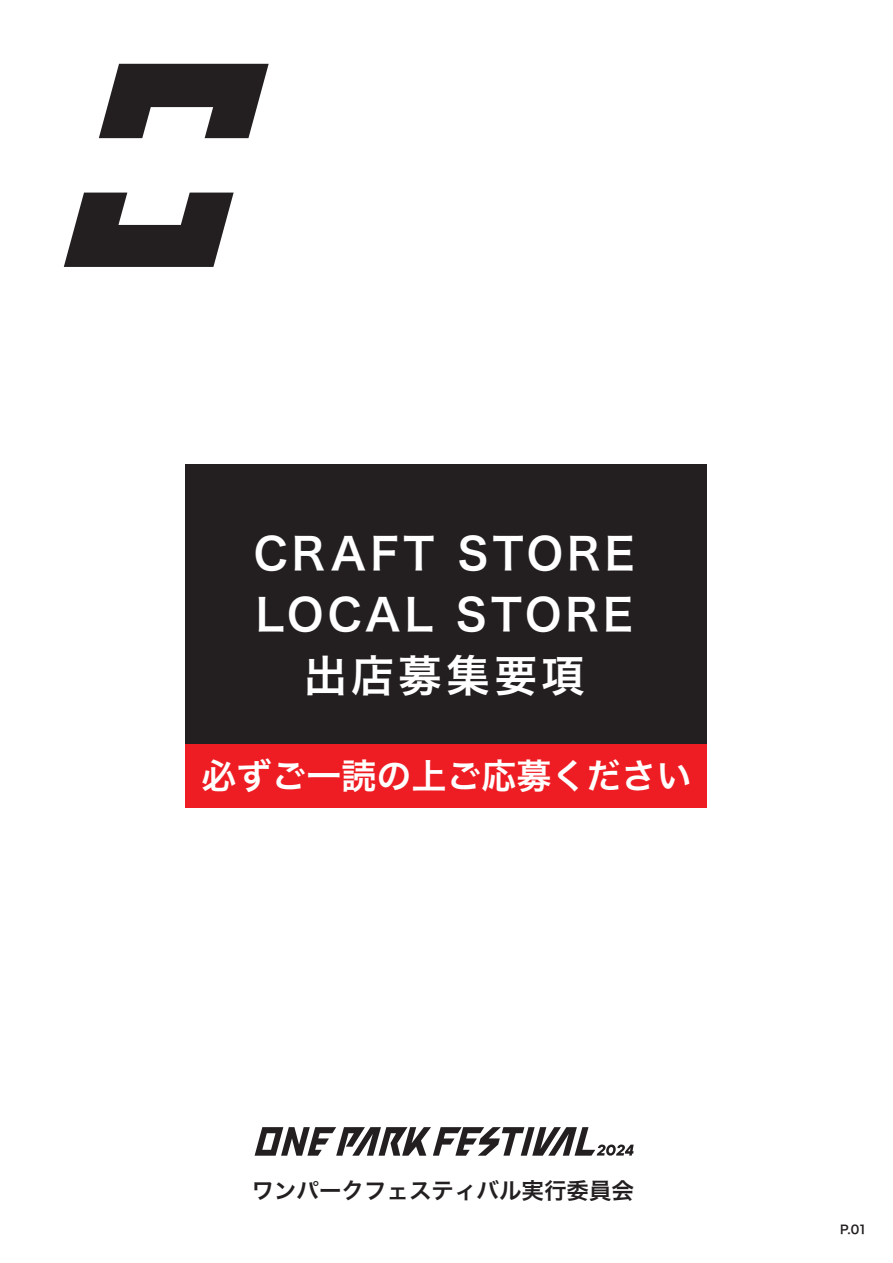
<style>
.page{position:relative;width:893px;height:1263px;background:#fff}
.page>*{position:absolute;margin:0;border:0;box-sizing:border-box;transform-origin:0 0}
.t1{font:43.5px/61.2px "Hiragino Sans W6";letter-spacing:.09em;color:#fff;text-align:center}
.t2{font:34.95px "Hiragino Sans W6";color:#fff}
.t3{font:22.5px "Hiragino Sans W6";color:#231f20}
.t4{font:12px "Hiragino Sans W6";color:#231f20}
</style>
<div class="page">
<div style="left:186px;top:464px;width:521px;height:280px;background:#231f20"></div>
<div style="left:186px;top:744px;width:521px;height:63px;background:#ee1d23"></div>
<svg style="left:99px;top:64px;width:170px;height:74px"></svg>
<svg style="left:64px;top:193px;width:170px;height:74px"></svg>
<svg style="left:255px;top:1127px;width:379px;height:29px"></svg>
<p class="t1" style="left:254px;top:521px;width:382px">CRAFT STORE<br>LOCAL STORE出店募集要項</p>
<p class="t2" style="left:201px;top:744px;width:491px">必ずご一読の上ご応募ください</p>
<p class="t3" style="left:251px;top:1170px;width:384px">ワンパークフェスティバル実行委員会</p>
<p class="t4" style="left:840px;top:1219px;width:29px">P.01</p>
</div>
